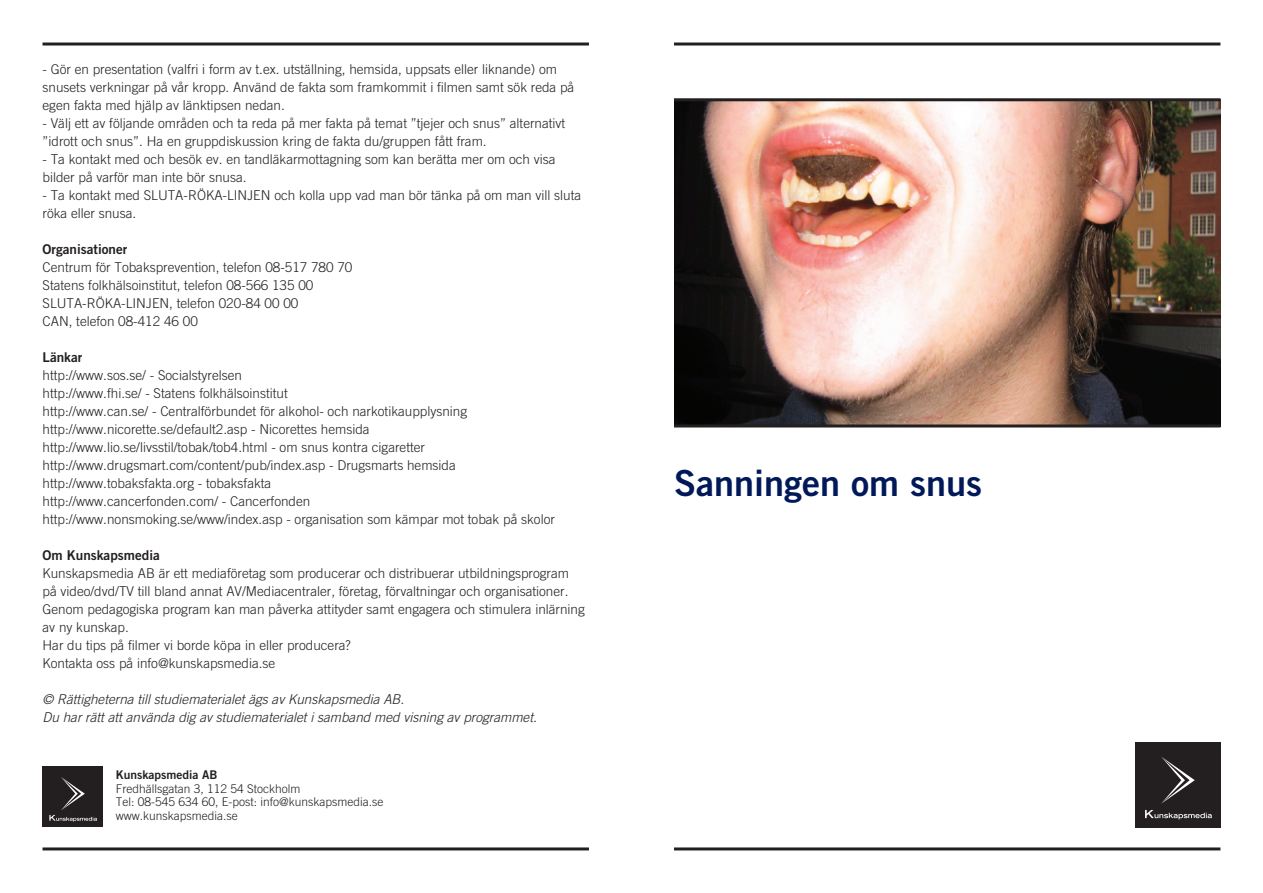
<style>
.page{position:relative;width:1263px;height:893px;background:#fff}
.page>*{position:absolute;margin:0;border:0;box-sizing:border-box;transform-origin:0 0}
.t1{font:36px "Trade Gothic Bold Two";color:#011958}
.t2{font:300 13.5px/18px "Trade Gothic";color:#231f20}
.t3{font:italic 300 13.5px/18px "Trade Gothic";color:#231f20}
.heading_2{font:13.5px "Trade Gothic Bold Two";color:#231f20}
.t4{font:300 12px/13.5px "Trade Gothic";color:#231f20}
.s1{font-family:"Trade Gothic Bold Two";font-weight:400}
</style>
<div class="page">
<hr style="left:43px;top:847px;width:546px;height:3px;background:#231f20">
<hr style="left:43px;top:43px;width:546px;height:3px;background:#231f20">
<hr style="left:674px;top:847px;width:546px;height:3px;background:#231f20">
<hr style="left:674px;top:43px;width:546px;height:3px;background:#231f20">
<img style="left:675px;top:101px;width:545px;height:323px">
<div style="left:43px;top:767px;width:60px;height:60px;background:#231f20"></div>
<svg style="left:49px;top:777px;width:48px;height:45px"></svg>
<div style="left:1135px;top:742px;width:85px;height:85px;background:#231f20"></div>
<svg style="left:1161px;top:757px;width:34px;height:47px"></svg>
<svg style="left:1145px;top:810px;width:67px;height:9px"></svg>
<hr style="left:674px;top:424px;width:546px;height:3px;background:#231f20">
<hr style="left:674px;top:98px;width:546px;height:3px;background:#231f20">
<p class="t2" style="left:43px;top:60px;width:533px">- Gör en presentation (valfri i form av t.ex. utställning, hemsida, uppsats eller liknande) om snusets verkningar på vår kropp. Använd de fakta som framkommit i filmen samt sök reda på egen fakta med hjälp av länktipsen nedan.</p>
<p class="t2" style="left:43px;top:114px;width:524px">- Välj ett av följande områden och ta reda på mer fakta på temat ”tjejer och snus” alternativt ”idrott och snus”. Ha en gruppdiskussion kring de fakta du/gruppen fått fram.</p>
<p class="t2" style="left:43px;top:150px;width:515px">- Ta kontakt med och besök ev. en tandläkarmottagning som kan berätta mer om och visa bilder på varför man inte bör snusa.</p>
<p class="t2" style="left:43px;top:186px;width:540px">- Ta kontakt med SLUTA-RÖKA-LINJEN och kolla upp vad man bör tänka på om man vill sluta röka eller snusa.</p>
<p class="heading_2" style="left:43px;top:241px;width:86px">Organisationer</p>
<p class="t2" style="left:43px;top:258px;width:311px">Centrum för Tobaksprevention, telefon 08-517 780 70</p>
<p class="t2" style="left:43px;top:276px;width:272px">Statens folkhälsoinstitut, telefon 08-566 135 00</p>
<p class="t2" style="left:43px;top:294px;width:257px">SLUTA-RÖKA-LINJEN, telefon 020-84 00 00</p>
<p class="t2" style="left:43px;top:312px;width:157px">CAN, telefon 08-412 46 00</p>
<p class="heading_2" style="left:43px;top:349px;width:41px">Länkar</p>
<p class="t2" style="left:43px;top:366px;width:201px">http://www.sos.se/ - Socialstyrelsen</p>
<p class="t2" style="left:43px;top:384px;width:247px">http://www.fhi.se/ - Statens folkhälsoinstitut</p>
<p class="t2" style="left:43px;top:402px;width:426px">http://www.can.se/ - Centralförbundet för alkohol- och narkotikaupplysning</p>
<p class="t2" style="left:43px;top:420px;width:329px">http://www.nicorette.se/default2.asp - Nicorettes hemsida</p>
<p class="t2" style="left:43px;top:438px;width:384px">http://www.lio.se/livsstil/tobak/tob4.html - om snus kontra cigaretter</p>
<p class="t2" style="left:43px;top:456px;width:415px">http://www.drugsmart.com/content/pub/index.asp - Drugsmarts hemsida</p>
<p class="t2" style="left:43px;top:474px;width:230px">http://www.tobaksfakta.org - tobaksfakta</p>
<p class="t2" style="left:43px;top:492px;width:269px">http://www.cancerfonden.com/ - Cancerfonden</p>
<p class="t2" style="left:43px;top:510px;width:514px">http://www.nonsmoking.se/www/index.asp - organisation som kämpar mot tobak på skolor</p>
<p class="heading_2" style="left:43px;top:547px;width:119px">Om Kunskapsmedia</p>
<p class="t2" style="left:43px;top:564px;width:544px">Kunskapsmedia AB är ett mediaföretag som producerar och distribuerar utbildningsprogram på video/dvd/TV till bland annat AV/Mediacentraler, företag, förvaltningar och organisationer.<br>Genom pedagogiska program kan man påverka attityder samt engagera och stimulera inlärning av ny kunskap.</p>
<p class="t2" style="left:43px;top:636px;width:310px">Har du tips på filmer vi borde köpa in eller producera?</p>
<p class="t2" style="left:43px;top:654px;width:234px">Kontakta oss på info@kunskapsmedia.se</p>
<p class="t3" style="left:43px;top:690px;width:496px">© Rättigheterna till studiematerialet ägs av Kunskapsmedia AB.<br>Du har rätt att använda dig av studiematerialet i samband med visning av programmet.</p>
<p class="t4" style="left:116px;top:768px;width:269px"><span class="s1">Kunskapsmedia AB<br></span>Fredhällsgatan 3, 112 54 Stockholm<br>Tel: 08-545 634 60, E-post: info@kunskapsmedia.se</p>
<p class="t4" style="left:116px;top:808px;width:124px">www.kunskapsmedia.se</p>
<p class="t1" style="left:674px;top:461px;width:310px">Sanningen om snus</p>
</div>
